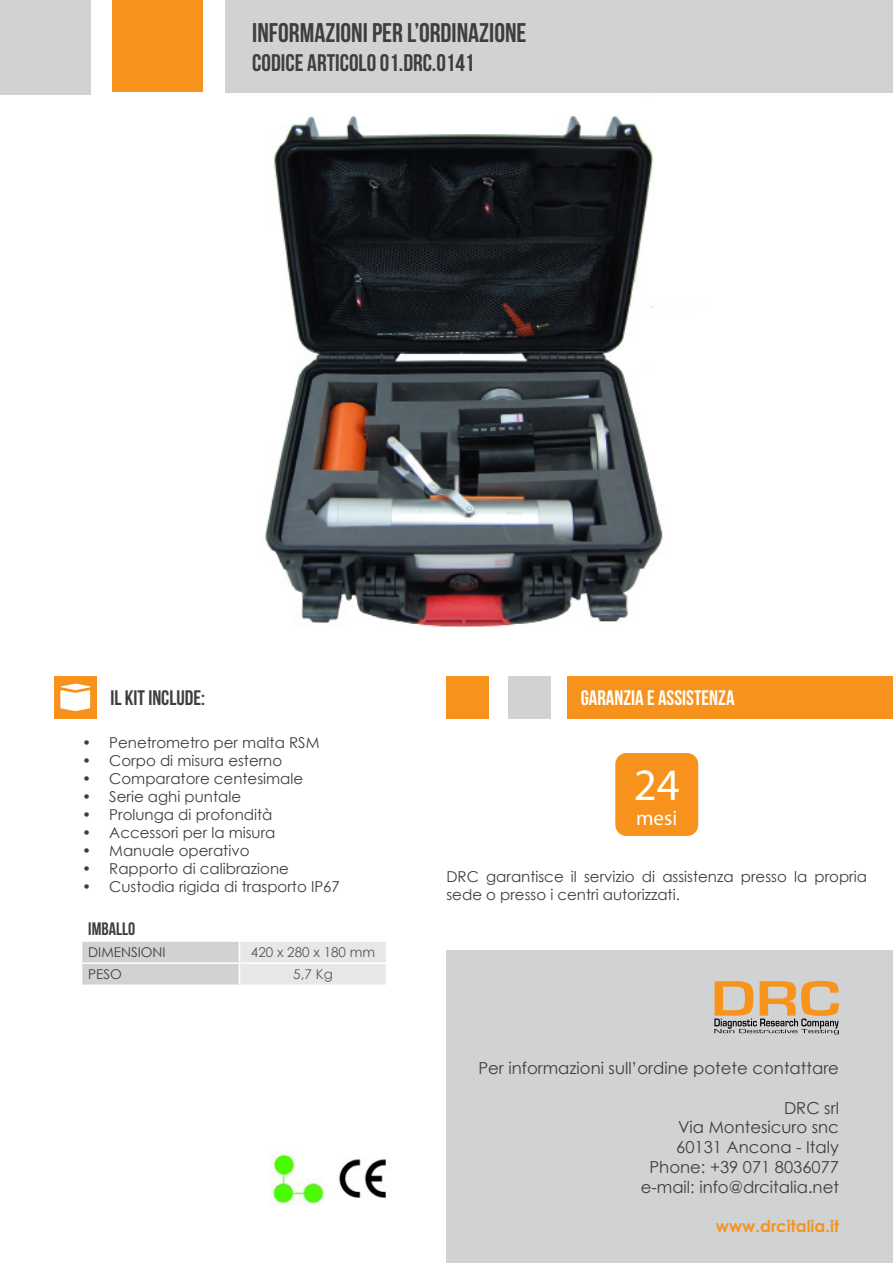
<style>
.page{position:relative;width:893px;height:1263px;background:#fff}
.page>*{position:absolute;margin:0;border:0;box-sizing:border-box;transform-origin:0 0}
.t1{font:45px "Myriad Pro";color:#fff}
.t2{font:700 27px "Bebas Neue";color:#3e3e3f}
.t3{font:700 24px "Bebas Neue";color:#3e3e3f}
.t4{font:700 21px "Bebas Neue";color:#fff}
.t5{font:700 21px "Bebas Neue";color:#3e3e3f}
.t6{font:21px "Myriad Pro";color:#fff}
.t7{font:700 18px "Bebas Neue";color:#3e3e3f}
.t8{font:16.5px "Century Gothic";color:#3e3e3f}
.t9{font:700 16.5px "Century Gothic";color:#f7931d}
.t10{font:15px/18px "Century Gothic";color:#3e3e3f}
.t11{font:13.5px "Century Gothic";color:#57585a}
.t12{font:13.5px "Century Gothic";color:#3e3e3f}
</style>
<div class="page">
<div style="left:225px;top:0;width:668px;height:92px;background:#d1d2d4"></div>
<div style="left:113px;top:0;width:90px;height:92px;background:#f7931d"></div>
<div style="left:0;top:0;width:91px;height:95px;background:#d1d2d4"></div>
<div style="left:567px;top:676px;width:326px;height:43px;background:#f7931d"></div>
<div style="left:446px;top:676px;width:43px;height:43px;background:#f7931d"></div>
<div style="left:508px;top:676px;width:43px;height:43px;background:#d1d2d4"></div>
<div style="left:615px;top:753px;width:83px;height:83px;background:#f7931d;border-radius:11px"></div>
<img style="left:265px;top:116px;width:398px;height:512px">
<div style="left:54px;top:676px;width:43px;height:43px;background:#f7931d"></div>
<svg style="left:60px;top:684px;width:30px;height:27px"></svg>
<svg style="left:82px;top:941px;width:304px;height:43px;background:#dcdddf"></svg>
<hr style="left:82px;top:962px;width:157px;height:2px;background:#fff">
<img style="left:271px;top:1152px;width:115px;height:53px">
<div style="left:446px;top:950px;width:447px;height:313px;background:#d1d2d4"></div>
<img style="left:715px;top:981px;width:124px;height:35px">
<img style="left:714px;top:1018px;width:120px;height:11px">
<img style="left:714px;top:1029px;width:125px;height:5px">
<p class="t2" style="left:252px;top:18px;width:276px">INFORMAZIONI PER L’ORDINAZIONE</p>
<p class="t3" style="left:252px;top:49px;width:224px">CODICE ARTICOLO 01.DRC.0141</p>
<p class="t5" style="left:111px;top:686px;width:96px">IL KIT INCLUDE:</p>
<p class="t10" style="left:82px;top:733px;width:239px">• Penetrometro per malta RSM</p>
<p class="t10" style="left:82px;top:751px;width:201px">• Corpo di misura esterno</p>
<p class="t10" style="left:82px;top:769px;width:222px">• Comparatore centesimale</p>
<p class="t10" style="left:82px;top:787px;width:160px">• Serie aghi puntale</p>
<p class="t10" style="left:82px;top:805px;width:192px">• Prolunga di profondità</p>
<p class="t10" style="left:82px;top:823px;width:195px">• Accessori per la misura</p>
<p class="t10" style="left:82px;top:841px;width:169px">• Manuale operativo</p>
<p class="t10" style="left:82px;top:859px;width:208px">• Rapporto di calibrazione</p>
<p class="t10" style="left:82px;top:877px;width:259px">• Custodia rigida di trasporto IP67</p>
<p class="t7" style="left:88px;top:919px;width:49px">IMBALLO</p>
<p class="t12" style="left:88px;top:943px;width:79px">DIMENSIONI</p>
<p class="t11" style="left:251px;top:943px;width:126px">420 x 280 x 180 mm</p>
<p class="t12" style="left:88px;top:965px;width:35px">PESO</p>
<p class="t11" style="left:293px;top:965px;width:41px">5,7 Kg</p>
<p class="t4" style="left:581px;top:686px;width:155px">GARANZIA E ASSISTENZA</p>
<p class="t1" style="left:634px;top:757px;width:48px">24</p>
<p class="t6" style="left:636px;top:805px;width:43px">mesi</p>
<p class="t10" style="left:446px;top:867px;width:422px">DRC garantisce il servizio di assistenza presso la propria sede o presso i centri autorizzati.</p>
<p class="t8" style="left:478px;top:1056px;width:362px">Per informazioni sull’ordine potete contattare</p>
<p class="t8" style="left:784px;top:1096px;width:56px">DRC srl</p>
<p class="t8" style="left:678px;top:1116px;width:162px">Via Montesicuro snc</p>
<p class="t8" style="left:676px;top:1136px;width:164px">60131 Ancona - Italy</p>
<p class="t8" style="left:649px;top:1155px;width:191px">Phone: +39 071 8036077</p>
<p class="t8" style="left:641px;top:1175px;width:200px">e-mail: info@drcitalia.net</p>
<p class="t9" style="left:716px;top:1214px;width:125px">www.drcitalia.it</p>
</div>
